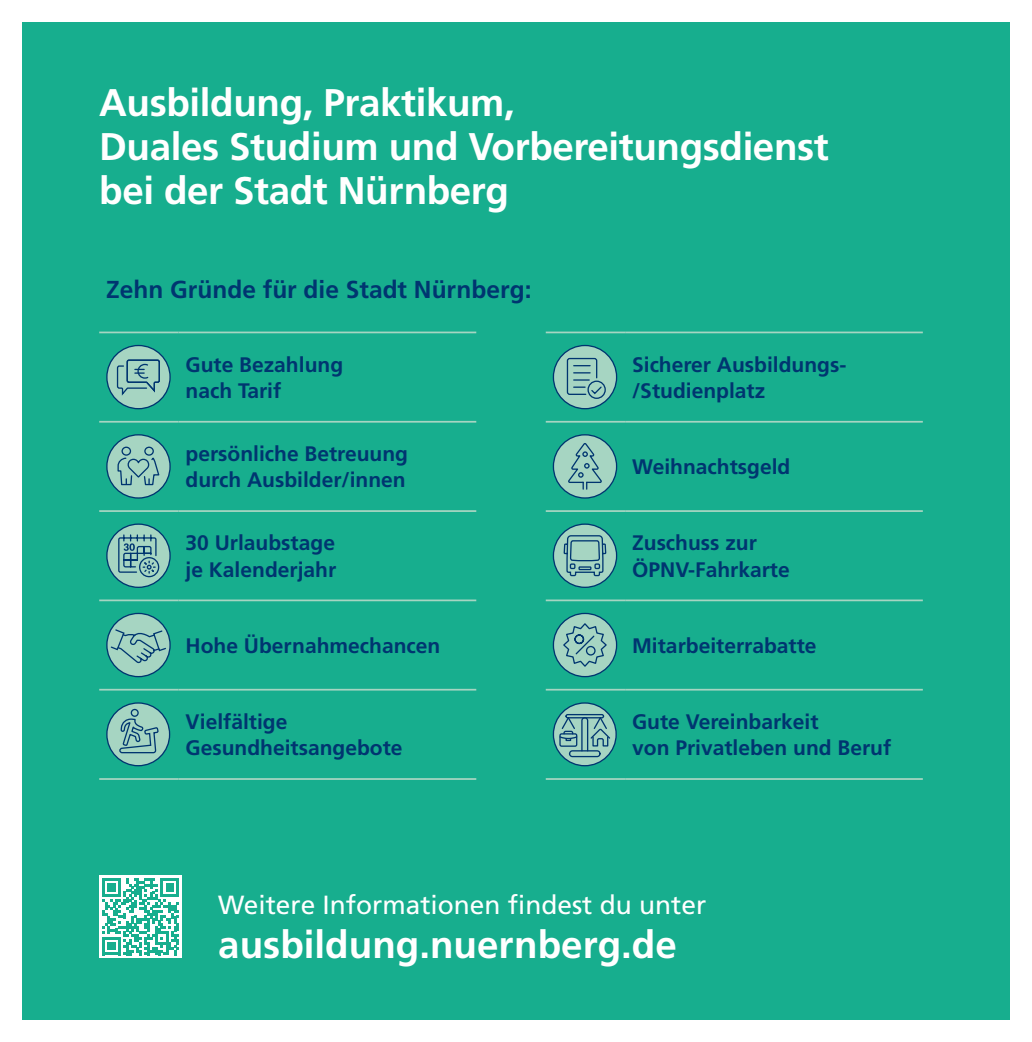
<style>
.page{position:relative;width:1032px;height:1042px;background:#fff}
.page>*{position:absolute;margin:0;border:0;box-sizing:border-box;transform-origin:0 0}
.t1{font:700 38.5px/43.8px "Frutiger LT Std";letter-spacing:-.01em;color:#fff}
.t2{font:26.25px "Frutiger LT Std";color:#fff}
.t3{font:700 24.5px "Frutiger LT Std";color:#003570}
.t4{font:700 21px/26.2px "Frutiger LT Std";color:#003570}
</style>
<div class="page">
<div style="left:22px;top:22px;width:987px;height:997px;background:#17ae8e"></div>
<hr style="left:99px;top:331px;width:80px;height:2px;background:#a6d5c2">
<hr style="left:179px;top:331px;width:297px;height:2px;background:#a6d5c2">
<hr style="left:99px;top:421px;width:80px;height:2px;background:#a6d5c2">
<hr style="left:179px;top:421px;width:297px;height:2px;background:#a6d5c2">
<hr style="left:99px;top:510px;width:80px;height:2px;background:#a6d5c2">
<hr style="left:179px;top:510px;width:297px;height:2px;background:#a6d5c2">
<hr style="left:99px;top:599px;width:80px;height:2px;background:#a6d5c2">
<hr style="left:179px;top:599px;width:297px;height:2px;background:#a6d5c2">
<hr style="left:99px;top:689px;width:80px;height:1px;background:#a6d5c2">
<hr style="left:179px;top:689px;width:297px;height:1px;background:#a6d5c2">
<hr style="left:99px;top:778px;width:80px;height:2px;background:#a6d5c2">
<hr style="left:179px;top:778px;width:297px;height:2px;background:#a6d5c2">
<hr style="left:546px;top:331px;width:79px;height:2px;background:#a6d5c2">
<hr style="left:625px;top:331px;width:298px;height:2px;background:#a6d5c2">
<hr style="left:546px;top:421px;width:79px;height:2px;background:#a6d5c2">
<hr style="left:625px;top:421px;width:298px;height:2px;background:#a6d5c2">
<hr style="left:546px;top:510px;width:79px;height:2px;background:#a6d5c2">
<hr style="left:625px;top:510px;width:298px;height:2px;background:#a6d5c2">
<hr style="left:546px;top:599px;width:79px;height:2px;background:#a6d5c2">
<hr style="left:625px;top:599px;width:298px;height:2px;background:#a6d5c2">
<hr style="left:546px;top:689px;width:79px;height:1px;background:#a6d5c2">
<hr style="left:625px;top:689px;width:298px;height:1px;background:#a6d5c2">
<hr style="left:546px;top:778px;width:79px;height:2px;background:#a6d5c2">
<hr style="left:625px;top:778px;width:298px;height:2px;background:#a6d5c2">
<div style="left:107px;top:345px;width:63px;height:64px;background:#a6d5c2;border-radius:50%"></div>
<div style="left:106px;top:345px;width:65px;height:64px;border:1px solid #003570;border-radius:50%"></div>
<svg style="left:116px;top:359px;width:44px;height:37px"></svg>
<div style="left:553px;top:345px;width:64px;height:64px;background:#a6d5c2;border-radius:50%"></div>
<div style="left:553px;top:345px;width:64px;height:64px;border:1px solid #003570;border-radius:50%"></div>
<svg style="left:566px;top:357px;width:40px;height:42px"></svg>
<div style="left:107px;top:435px;width:63px;height:63px;background:#a6d5c2;border-radius:50%"></div>
<div style="left:106px;top:434px;width:65px;height:65px;border:1px solid #003570;border-radius:50%"></div>
<div style="left:121px;top:446px;width:10px;height:10px;border:1px solid #003570;border-radius:50%"></div>
<div style="left:144px;top:446px;width:10px;height:10px;border:1px solid #003570;border-radius:50%"></div>
<svg style="left:117px;top:457px;width:43px;height:29px"></svg>
<div style="left:553px;top:435px;width:64px;height:63px;background:#a6d5c2;border-radius:50%"></div>
<div style="left:553px;top:434px;width:64px;height:65px;border:1px solid #003570;border-radius:50%"></div>
<svg style="left:568px;top:443px;width:34px;height:47px"></svg>
<div style="left:107px;top:524px;width:63px;height:63px;background:#a6d5c2;border-radius:50%"></div>
<div style="left:106px;top:523px;width:65px;height:65px;border:1px solid #003570;border-radius:50%"></div>
<div style="left:139px;top:557px;width:20px;height:20px;border:1px solid #003570;border-radius:50%"></div>
<svg style="left:118px;top:534px;width:39px;height:40px"></svg>
<svg style="left:553px;top:524px;width:64px;height:63px"></svg>
<div style="left:553px;top:523px;width:64px;height:65px;border:1px solid #003570;border-radius:50%"></div>
<svg style="left:563px;top:534px;width:44px;height:43px;background:#7fb0af"></svg>
<div style="left:107px;top:613px;width:63px;height:63px;background:#a6d5c2;border-radius:50%"></div>
<div style="left:106px;top:613px;width:65px;height:64px;border:1px solid #003570;border-radius:50%"></div>
<svg style="left:110px;top:628px;width:57px;height:35px"></svg>
<svg style="left:553px;top:613px;width:64px;height:63px"></svg>
<div style="left:553px;top:613px;width:64px;height:64px;border:1px solid #003570;border-radius:50%"></div>
<svg style="left:562px;top:622px;width:46px;height:46px;background:#8bbbb5"></svg>
<svg style="left:107px;top:703px;width:63px;height:63px"></svg>
<div style="left:106px;top:702px;width:64px;height:64px;border:1px solid #003570;border-radius:50%"></div>
<svg style="left:119px;top:708px;width:40px;height:53px;background:#87b7b2"></svg>
<svg style="left:553px;top:703px;width:63px;height:63px"></svg>
<div style="left:553px;top:702px;width:64px;height:64px;border:1px solid #003570;border-radius:50%"></div>
<svg style="left:558px;top:713px;width:53px;height:45px;background:#7aacac"></svg>
<div style="left:99px;top:875px;width:83px;height:83px;background:#fff"></div>
<svg style="left:102px;top:878px;width:77px;height:77px"></svg>
<h1 class="t1" style="left:99px;top:81px;width:731px">Ausbildung, Praktikum,<br>Duales Studium und Vorbereitungsdienst bei der Stadt Nürnberg</h1>
<p class="t3" style="left:106px;top:275px;width:427px">Zehn Gründe für die Stadt Nürnberg:</p>
<p class="t4" style="left:186px;top:351px;width:159px">Gute Bezahlung nach Tarif</p>
<p class="t4" style="left:632px;top:351px;width:216px">Sicherer Ausbildungs-/Studienplatz</p>
<p class="t4" style="left:186px;top:441px;width:224px">persönliche Betreuung durch Ausbilder/innen</p>
<p class="t4" style="left:632px;top:454px;width:160px">Weihnachtsgeld</p>
<p class="t4" style="left:186px;top:530px;width:152px">30 Urlaubstage je Kalenderjahr</p>
<p class="t4" style="left:632px;top:530px;width:159px">Zuschuss zur<br>ÖPNV-Fahrkarte</p>
<p class="t4" style="left:186px;top:632px;width:256px">Hohe Übernahmechancen</p>
<p class="t4" style="left:632px;top:632px;width:186px">Mitarbeiterrabatte</p>
<p class="t4" style="left:186px;top:709px;width:219px">Vielfältige<br>Gesundheitsangebote</p>
<p class="t4" style="left:632px;top:709px;width:261px">Gute Vereinbarkeit<br>von Privatleben und Beruf</p>
<p class="t2" style="left:218px;top:889px;width:489px">Weitere Informationen findest du unter</p>
<h1 class="t1" style="left:218px;top:923px;width:460px">ausbildung.nuernberg.de</h1>
</div>
